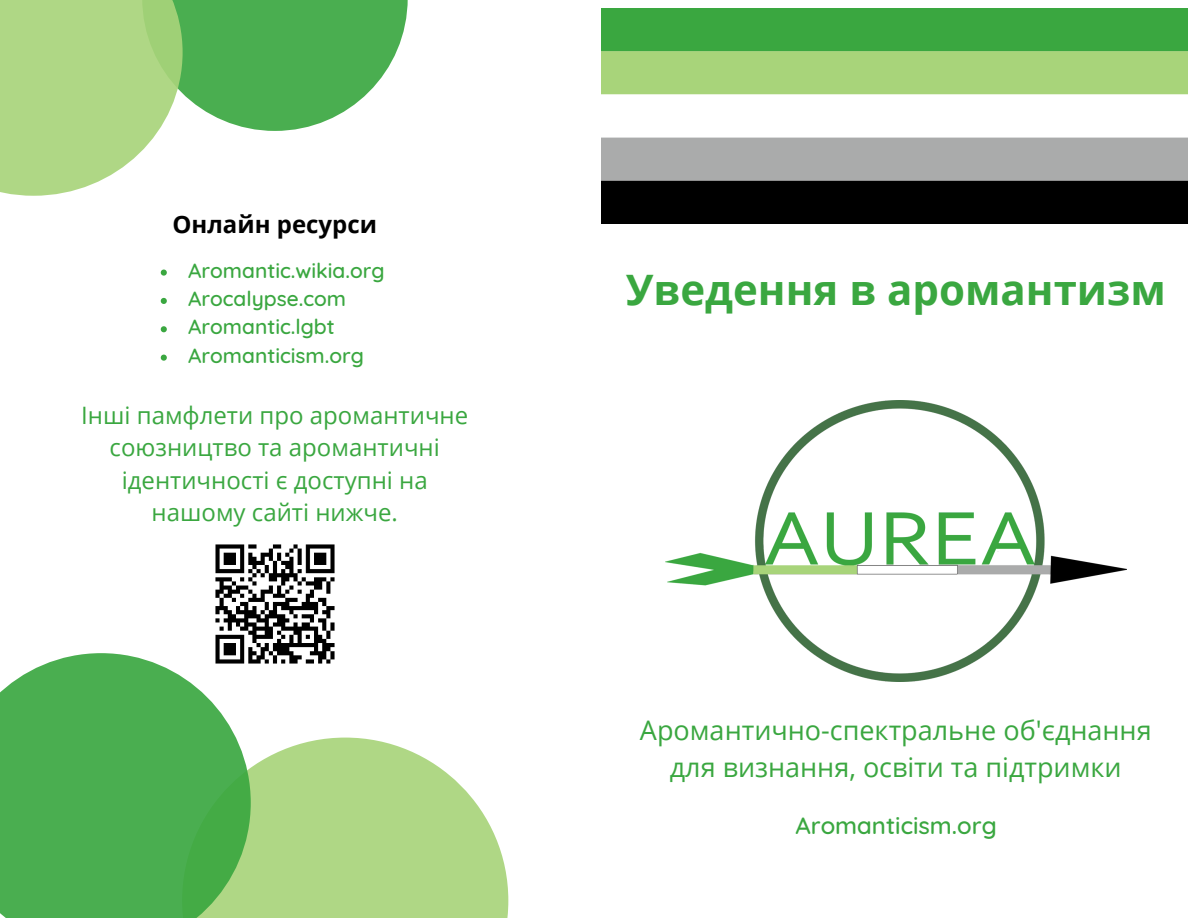
<style>
.page{position:relative;width:1188px;height:918px;background:#fff}
.page>*{position:absolute;margin:0;border:0;box-sizing:border-box;transform-origin:0 0}
.t1{font:700 42px "Open Sans";color:#3aa740}
.t2{font:27px/37.2px "Open Sans";color:#3aa740;text-align:center}
.t3{font:24px/32.7px "Open Sans";color:#3aa740;text-align:center}
.t4{font:500 24px "Quicksand";color:#3aa740}
.t5{font:700 24px "Open Sans";color:#000}
.t6{font:500 21px "Quicksand";color:#3aa740}
</style>
<div class="page">
<svg style="left:161px;top:270px;width:6px;height:6px"></svg>
<svg style="left:161px;top:298px;width:6px;height:6px"></svg>
<svg style="left:161px;top:326px;width:6px;height:6px"></svg>
<svg style="left:161px;top:355px;width:6px;height:6px"></svg>
<img style="left:666px;top:400px;width:460px;height:281px">
<svg style="left:0;top:0;width:408px;height:196px"></svg>
<svg style="left:251px;top:738px;width:257px;height:180px;background:#badc96"></svg>
<svg style="left:0;top:653px;width:251px;height:265px;background:#59b45d"></svg>
<img style="left:198px;top:544px;width:137px;height:137px">
<img style="left:602px;top:9px;width:586px;height:215px">
<p class="t5" style="left:173px;top:207px;width:206px">Онлайн ресурси</p>
<p class="t6" style="left:188px;top:257px;width:198px">Aromantic.wikia.org</p>
<p class="t6" style="left:188px;top:285px;width:160px">Arocalypse.com</p>
<p class="t6" style="left:188px;top:313px;width:148px">Aromantic.lgbt</p>
<p class="t6" style="left:188px;top:342px;width:178px">Aromanticism.org</p>
<p class="t3" style="left:81px;top:398px;width:389px">Інші памфлети про аромантичне союзництво та аромантичні ідентичності є доступні на нашому сайті нижче.</p>
<p class="t1" style="left:626px;top:260px;width:541px">Уведення в аромантизм</p>
<p class="t2" style="left:640px;top:711px;width:513px">Аромантично-спектральне об'єднання для визнання, освіти та підтримки</p>
<p class="t4" style="left:795px;top:810px;width:203px">Aromanticism.org</p>
</div>
